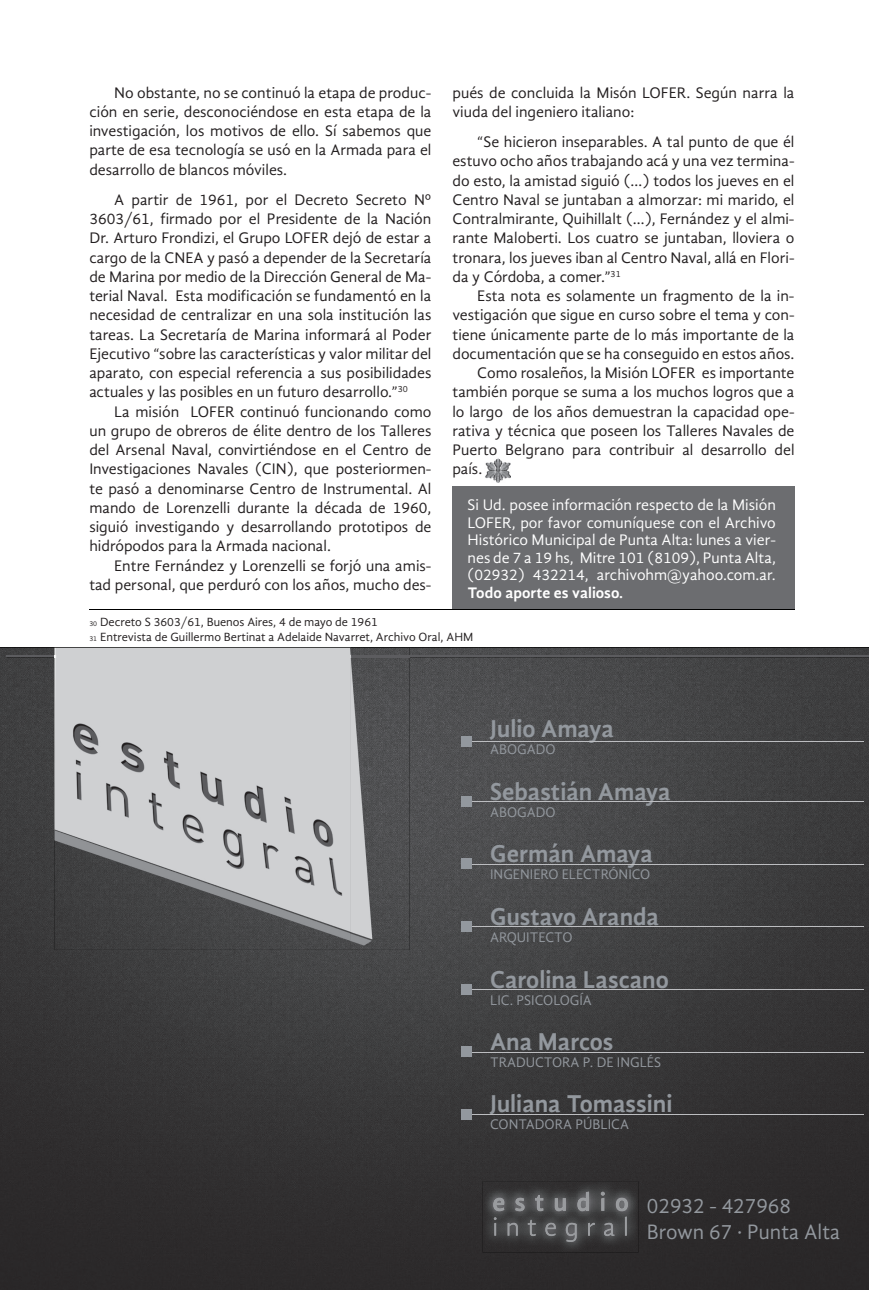
<style>
.page{position:relative;width:869px;height:1290px;background:#fff}
.page>*{position:absolute;margin:0;border:0;box-sizing:border-box;transform-origin:0 0}
.t1{font:700 25.03px "Gandhi Sans";color:#93989e}
.t2{font:21.53px/25.7px "Gandhi Sans";color:#93989e}
.t3{font:15.75px/19.2px "Gandhi Sans";color:#231f20;text-align:justify}
.t4{font:15.75px/17.5px "Gandhi Sans";color:#fff;text-align:justify}
.t5{font:700 15.75px "Gandhi Sans";color:#fff}
.t6{font:14.35px "Gandhi Sans";color:#93989e}
.t7{font:12.25px/14.7px "Gandhi Sans";color:#231f20}
.s1{font-size:7.17px}
</style>
<div class="page">
<img style="left:0;top:648px;width:868px;height:642px">
<hr style="left:465px;top:741px;width:398px;height:1px;background:#bcbdc0">
<hr style="left:465px;top:801px;width:398px;height:1px;background:#bcbdc0">
<hr style="left:465px;top:864px;width:398px;height:1px;background:#bcbdc0">
<hr style="left:465px;top:927px;width:398px;height:1px;background:#bcbdc0">
<hr style="left:465px;top:989px;width:398px;height:1px;background:#bcbdc0">
<hr style="left:465px;top:1052px;width:398px;height:1px;background:#bcbdc0">
<hr style="left:465px;top:1115px;width:398px;height:1px;background:#bcbdc0">
<img style="left:482px;top:1181px;width:156px;height:71px">
<img style="left:493px;top:1191px;width:135px;height:20px">
<img style="left:493px;top:1216px;width:133px;height:26px">
<hr style="left:6px;top:655px;width:862px;height:2px;background:#5c5c5f">
<img style="left:54px;top:648px;width:355px;height:302px">
<img style="left:54px;top:655px;width:355px;height:2px">
<img style="left:485px;top:459px;width:25px;height:24px">
<div style="left:452px;top:486px;width:342px;height:124px;background:#6c6d70"></div>
<hr style="left:89px;top:609px;width:705px;height:1px;background:#000">
<div style="left:460px;top:736px;width:11px;height:11px;background:#93989e"></div>
<div style="left:460px;top:796px;width:11px;height:10px;background:#93989e"></div>
<div style="left:460px;top:859px;width:11px;height:10px;background:#93989e"></div>
<div style="left:460px;top:921px;width:11px;height:11px;background:#93989e"></div>
<div style="left:460px;top:984px;width:11px;height:10px;background:#93989e"></div>
<div style="left:460px;top:1046px;width:11px;height:11px;background:#93989e"></div>
<div style="left:460px;top:1109px;width:11px;height:11px;background:#93989e"></div>
<p class="t3" style="left:89px;top:83px;width:343px;text-indent:25px">No obstante, no se continuó la etapa de produc&shy;ción en serie, desconociéndose en esta etapa de la investigación, los motivos de ello. Sí sabemos que parte de esa tecnología se usó en la Armada para el desarrollo de blancos móviles.</p>
<p class="t3" style="left:89px;top:190px;width:343px;text-indent:25px">A partir de 1961, por el Decreto Secreto Nº 3603/61, firmado por el Presidente de la Nación Dr. Arturo Frondizi, el Grupo LOFER dejó de estar a cargo de la CNEA y pasó a depender de la Secretaría de Marina por medio de la Dirección General de Ma&shy;terial Naval. Esta modificación se fundamentó en la necesidad de centralizar en una sola institución las tareas. La Secretaría de Marina informará al Poder Ejecutivo “sobre las características y valor militar del aparato, con especial referencia a sus posibilidades actuales y las posibles en un futuro desarrollo.”<sup>30</sup></p>
<p class="t3" style="left:89px;top:402px;width:343px;text-indent:25px">La misión LOFER continuó funcionando como un grupo de obreros de élite dentro de los Talleres del Arsenal Naval, convirtiéndose en el Centro de Investigaciones Navales (CIN), que posteriormen&shy;te pasó a denominarse Centro de Instrumental. Al mando de Lorenzelli durante la década de 1960, siguió investigando y desarrollando prototipos de hidrópodos para la Armada nacional.</p>
<p class="t3" style="left:89px;top:556px;width:343px;text-align:right">Entre Fernández y Lorenzelli se forjó una amis&shy;tad personal, que perduró con los años, mucho des-</p>
<p class="t3" style="left:452px;top:83px;width:343px">pués de concluida la Misón LOFER. Según narra la viuda del ingeniero italiano:</p>
<p class="t3" style="left:452px;top:132px;width:343px;text-indent:25px">“Se hicieron inseparables. A tal punto de que él estuvo ocho años trabajando acá y una vez termina&shy;do esto, la amistad siguió (…) todos los jueves en el Centro Naval se juntaban a almorzar: mi marido, el Contralmirante, Quihillalt (…), Fernández y el almi&shy;rante Maloberti. Los cuatro se juntaban, lloviera o tronara, los jueves iban al Centro Naval, allá en Flori&shy;da y Córdoba, a comer.”<sup>31</sup></p>
<p class="t3" style="left:477px;top:286px;width:318px">Esta nota es solamente un fragmento de la in-</p>
<p class="t3" style="left:452px;top:305px;width:343px">vestigación que sigue en curso sobre el tema y con-</p>
<p class="t3" style="left:452px;top:325px;width:343px">tiene únicamente parte de lo más importante de la</p>
<p class="t3" style="left:452px;top:344px;width:343px">documentación que se ha conseguido en estos años.</p>
<p class="t3" style="left:477px;top:363px;width:318px">Como rosaleños, la Misión LOFER es importante</p>
<p class="t3" style="left:452px;top:382px;width:343px">también porque se suma a los muchos logros que a</p>
<p class="t3" style="left:452px;top:402px;width:343px">lo largo de los años demuestran la capacidad ope-</p>
<p class="t3" style="left:452px;top:421px;width:343px">rativa y técnica que poseen los Talleres Navales de</p>
<p class="t3" style="left:452px;top:440px;width:343px">Puerto Belgrano para contribuir al desarrollo del</p>
<p class="t3" style="left:452px;top:459px;width:31px">país.</p>
<p class="t4" style="left:467px;top:496px;width:310px">Si Ud. posee información respecto de la Misión LOFER, por favor comuníquese con el Archivo Histórico Municipal de Punta Alta: lunes a vier&shy;nes de 7 a 19 hs, Mitre 101 (8109), Punta Alta, (02932) 432214, archivohm@yahoo.com.ar.</p>
<p class="t5" style="left:467px;top:583px;width:157px">Todo aporte es valioso.</p>
<p class="t7" style="left:89px;top:615px;width:385px"><span class="s1">30</span> Decreto S 3603/61, Buenos Aires, 4 de mayo de 1961<br><span class="s1">31</span> Entrevista de Guillermo Bertinat a Adelaide Navarret, Archivo Oral, AHM</p>
<h1 class="t1" style="left:490px;top:714px;width:125px">Julio Amaya</h1>
<p class="t6" style="left:490px;top:741px;width:67px">ABOGADO</p>
<h1 class="t1" style="left:490px;top:777px;width:182px">Sebastián Amaya</h1>
<p class="t6" style="left:490px;top:804px;width:67px">ABOGADO</p>
<h1 class="t1" style="left:490px;top:839px;width:164px">Germán Amaya</h1>
<p class="t6" style="left:490px;top:866px;width:162px">INGENIERO ELECTRÓNICO</p>
<h1 class="t1" style="left:490px;top:902px;width:170px">Gustavo Aranda</h1>
<p class="t6" style="left:490px;top:929px;width:84px">ARQUITECTO</p>
<h1 class="t1" style="left:490px;top:964px;width:180px">Carolina Lascano</h1>
<p class="t6" style="left:490px;top:992px;width:103px">LIC. PSICOLOGÍA</p>
<h1 class="t1" style="left:490px;top:1027px;width:125px">Ana Marcos</h1>
<p class="t6" style="left:490px;top:1054px;width:172px">TRADUCTORA P. DE INGLÉS</p>
<h1 class="t1" style="left:490px;top:1089px;width:184px">Juliana Tomassini</h1>
<p class="t6" style="left:490px;top:1116px;width:140px">CONTADORA PÚBLICA</p>
<h2 class="t2" style="left:646px;top:1193px;width:195px">02932 - 427968<br>Brown 67 · Punta Alta</h2>
</div>
